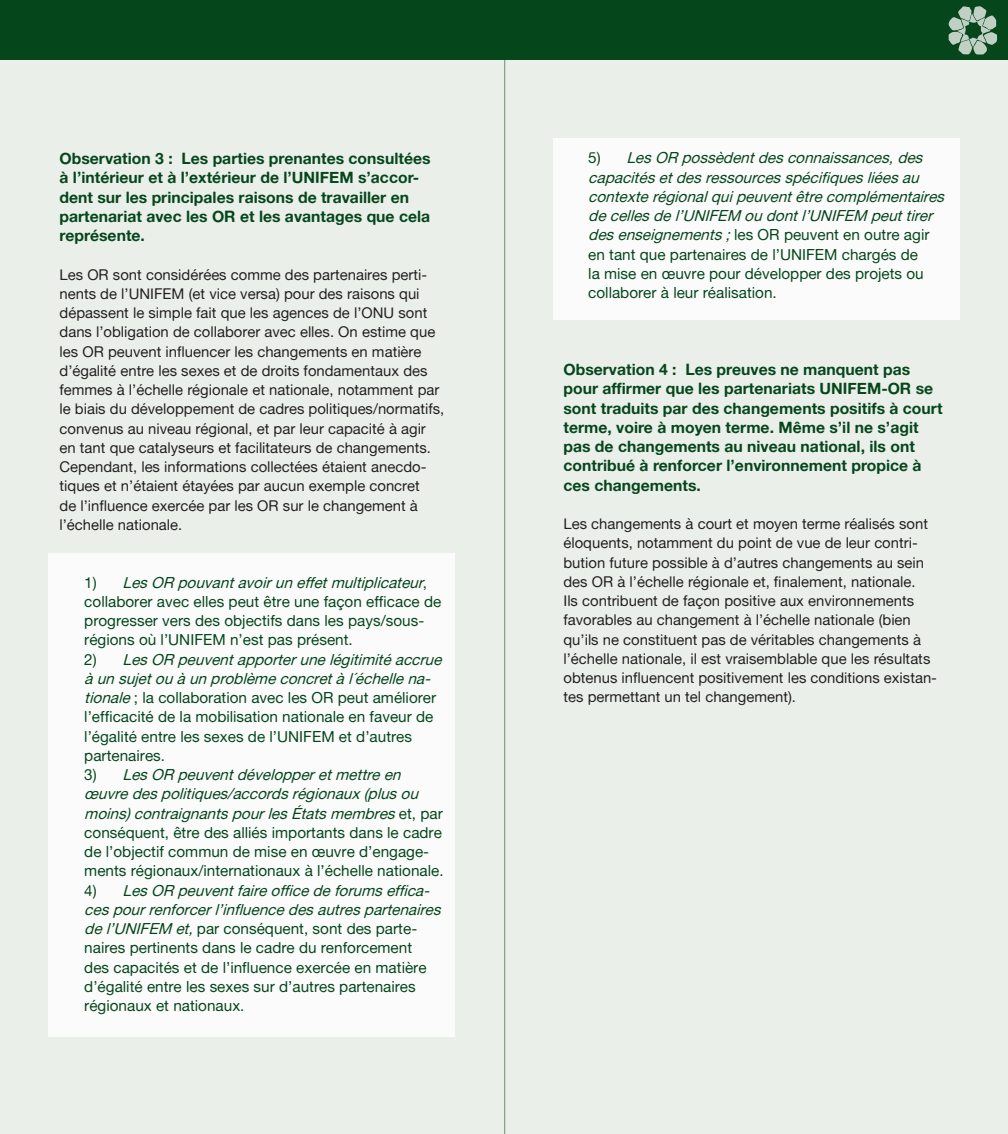
<style>
.page{position:relative;width:1008px;height:1134px;background:#eaefea}
.page>*{position:absolute;margin:0;border:0;box-sizing:border-box;transform-origin:0 0}
.SUBTITULOS_PEQUEÑOS{font:15.75px/19.2px "Alte Haas Grotesk Bold";color:#05461b}
.FONDO_CELESTE{font:15.4px/19.2px "Alte Haas Grotesk";color:#05461b}
.FONDO_CELESTE-2{font:italic 15.4px/19.2px "Alte Haas Grotesk";color:#05461b}
.TEXTO_GENERAL{font:14.88px/19.2px "Alte Haas Grotesk";color:#231f20}
.s1{font-style:italic}
.s2{font-style:normal}
</style>
<div class="page">
<div style="left:553px;top:138px;width:407px;height:181px;background:#fff"></div>
<div style="left:48px;top:554px;width:407px;height:483px;background:#fff"></div>
<hr style="left:504px;top:51px;width:1px;height:1083px;background:#718a6e">
<div style="left:0;top:0;width:1008px;height:60px;background:#05461b"></div>
<svg style="left:948px;top:6px;width:49px;height:49px"></svg>
<p class="SUBTITULOS_PEQUEÑOS" style="left:60px;top:149px;width:373px">Observation 3 : Les parties prenantes consultées à l’intérieur et à l’extérieur de l’UNIFEM s’accor&shy;dent sur les principales raisons de travailler en partenariat avec les OR et les avantages que cela représente.</p>
<p class="TEXTO_GENERAL" style="left:60px;top:265px;width:386px">Les OR sont considérées comme des partenaires perti&shy;nents de l’UNIFEM (et vice versa) pour des raisons qui dépassent le simple fait que les agences de l’ONU sont dans l’obligation de collaborer avec elles. On estime que les OR peuvent influencer les changements en matière d’égalité entre les sexes et de droits fondamentaux des femmes à l’échelle régionale et nationale, notamment par le biais du développement de cadres politiques/normatifs, convenus au niveau régional, et par leur capacité à agir en tant que catalyseurs et facilitateurs de changements.<br>Cependant, les informations collectées étaient anecdo&shy;tiques et n’étaient étayées par aucun exemple concret<br>de l’influence exercée par les OR sur le changement à l’échelle nationale.</p>
<p class="FONDO_CELESTE" style="left:84px;top:572px;width:359px">1 ) <span class="s1">LesOR pouvantavoiruneffetmultiplicateur</span>, collaborer avec elles peut être une façon efficace de progresser vers des objectifs dans les pays/sous&shy;régions où l’UNIFEM n’est pas présent.</p>
<p class="FONDO_CELESTE" style="left:84px;top:649px;width:363px">2 ) <span class="s1">LesOR peuventapporterunelégitimitéaccrue àunsujetouàunproblèmeconcretàl´échellena&shy;tionale</span>; la collaboration avec les OR peut améliorer l’efficacité de la mobilisation nationale en faveur de l’égalité entre les sexes de l’UNIFEM et d’autres partenaires.</p>
<p class="FONDO_CELESTE" style="left:84px;top:765px;width:361px">3 ) <span class="s1">LesOR peuventdévelopperetmettreen œuvredespolitiques/accordsrégionaux(plusou moins) contraignantspourlesÉtatsmembres</span>e t , p a r conséquent, être des alliés importants dans le cadre de l’objectif commun de mise en œuvre d’engage&shy;ments régionaux/internationaux à l’échelle nationale.</p>
<p class="FONDO_CELESTE" style="left:84px;top:880px;width:362px">4 ) <span class="s1">LesOR peuventfaireofficedeforumseffica&shy;cespourrenforcerl’influencedesautrespartenaires del’UNIFEM et,</span>par conséquent, sont des parte&shy;naires pertinents dans le cadre du renforcement<br>des capacités et de l’influence exercée en matière d’égalité entre les sexes sur d’autres partenaires régionaux et nationaux.</p>
<p class="FONDO_CELESTE-2" style="left:588px;top:148px;width:362px"><span class="s2">5 )</span> LesOR possèdentdesconnaissances,des capacitésetdesressourcesspécifiquesliéesau contexterégionalquipeuventêtrecomplémentaires decellesdel’UNIFEM oudontl’UNIFEM peuttirer desenseignements;<span class="s2">les OR peuvent en outre agir en tant que partenaires de l’UNIFEM chargés de<br>la mise en œuvre pour développer des projets ou collaborer à leur réalisation.</span></p>
<p class="SUBTITULOS_PEQUEÑOS" style="left:563px;top:360px;width:381px">Observation 4 : Les preuves ne manquent pas pour affirmer que les partenariats UNIFEM-OR se sont traduits par des changements positifs à court terme, voire à moyen terme. Même s’il ne s’agit pas de changements au niveau national, ils ont contribué à renforcer l’environnement propice à ces changements.</p>
<p class="TEXTO_GENERAL" style="left:563px;top:514px;width:375px">Les changements à court et moyen terme réalisés sont éloquents, notamment du point de vue de leur contri&shy;bution future possible à d’autres changements au sein des OR à l’échelle régionale et, finalement, nationale.<br>Ils contribuent de façon positive aux environnements favorables au changement à l’échelle nationale (bien qu’ils ne constituent pas de véritables changements à l’échelle nationale, il est vraisemblable que les résultats obtenus influencent positivement les conditions existan&shy;tes permettant un tel changement).</p>
</div>
